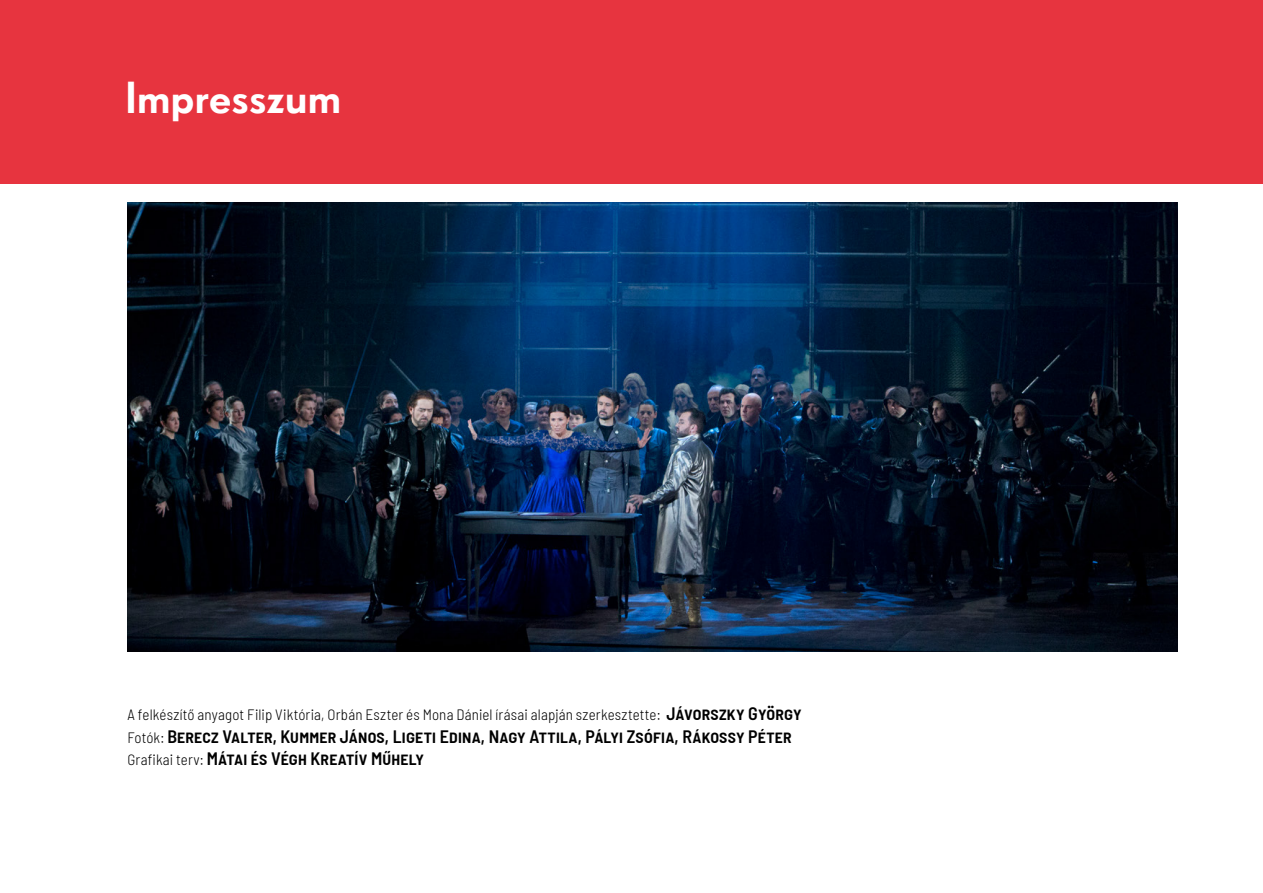
<style>
.page{position:relative;width:1263px;height:893px;background:#fff}
.page>*{position:absolute;margin:0;border:0;box-sizing:border-box;transform-origin:0 0}
._1__Title-2{font:500 43.5px "Super Grotesk Pro";letter-spacing:-.01em;color:#fff}
._2__Body{font:600 semi-condensed 18px/22.5px "Barlow";letter-spacing:.01em;color:#000}
._2__Body-2{font:300 semi-condensed 15px "Barlow";letter-spacing:.01em;color:#000}
.s1{font-weight:600;font-size:18px}
.s2{font-weight:300;font-size:15px}
</style>
<div class="page">
<div style="left:0;top:0;width:1263px;height:184px;background:#e7343f"></div>
<img style="left:128px;top:203px;width:1050px;height:449px">
<p class="_1__Title-2" style="left:125px;top:71px;width:218px">Impresszum</p>
<p class="_2__Body-2" style="left:128px;top:704px;width:675px">A felkészítő anyagot Filip Viktória, Orbán Eszter és Mona Dániel írásai alapján szerkesztette: <span class="s1">Jávorszky György</span></p>
<p class="_2__Body" style="left:128px;top:723px;width:665px"><span class="s2">Fotók:</span> Berecz Valter, Kummer János, Ligeti Edina, Nagy Attila, Pályi Zsófia, Rákossy Péter<br><span class="s2">Grafikai terv:</span> Mátai és Végh Kreatív Műhely</p>
</div>
